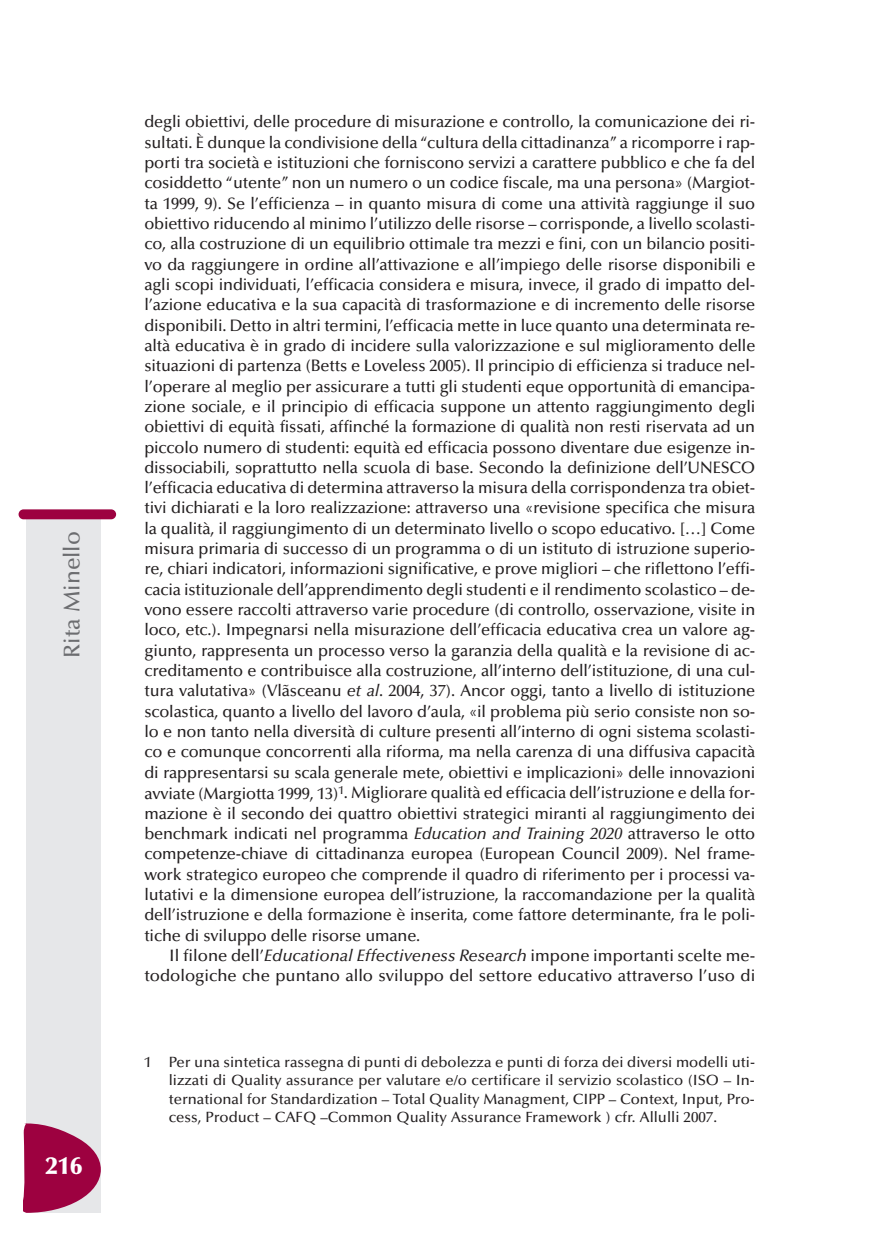
<style>
.page{position:relative;width:869px;height:1241px;background:#fff}
.page>*{position:absolute;margin:0;border:0;box-sizing:border-box;transform-origin:0 0}
.t1{font:900 24.5px "Optima";color:#fff}
.t2{font:500 22.75px "Optima";color:#6c6d70}
.t3{font:500 16.62px/20.3px "Optima";color:#231f20;text-align:justify}
.t4{font:500 14.88px/18.6px "Optima";color:#231f20;text-align:justify}
.s1{font-style:italic}
</style>
<div class="page">
<div style="left:27px;top:517px;width:74px;height:695px;background:#e6e7e9"></div>
<div style="left:19px;top:509px;width:97px;height:10px;background:#9d0140;border-radius:5px"></div>
<svg style="left:23px;top:1122px;width:78px;height:90px"></svg>
<h2 class="t2" style="left:63px;top:657px;width:128px;rotate:-90deg">Rita Minello</h2>
<h1 class="t1" style="left:45px;top:1155px;width:38px">216</h1>
<p class="t3" style="left:144px;top:113px;width:612px">degli obiettivi, delle procedure di misurazione e controllo, la comunicazione dei ri&shy;sultati. È dunque la condivisione della “cultura della cittadinanza” a ricomporre i rap&shy;porti tra società e istituzioni che forniscono servizi a carattere pubblico e che fa del cosiddetto “utente” non un numero o un codice fiscale, ma una persona» (Margiot&shy;ta 1999, 9). Se l’efficienza – in quanto misura di come una attività raggiunge il suo obiettivo riducendo al minimo l’utilizzo delle risorse – corrisponde, a livello scolasti&shy;co, alla costruzione di un equilibrio ottimale tra mezzi e fini, con un bilancio positi&shy;vo da raggiungere in ordine all’attivazione e all’impiego delle risorse disponibili e agli scopi individuati, l’efficacia considera e misura, invece, il grado di impatto del&shy;l’azione educativa e la sua capacità di trasformazione e di incremento delle risorse disponibili. Detto in altri termini, l’efficacia mette in luce quanto una determinata re&shy;altà educativa è in grado di incidere sulla valorizzazione e sul miglioramento delle situazioni di partenza (Betts e Loveless 2005). Il principio di efficienza si traduce nel&shy;l’operare al meglio per assicurare a tutti gli studenti eque opportunità di emancipa&shy;zione sociale, e il principio di efficacia suppone un attento raggiungimento degli obiettivi di equità fissati, affinché la formazione di qualità non resti riservata ad un piccolo numero di studenti: equità ed efficacia possono diventare due esigenze in&shy;dissociabili, soprattutto nella scuola di base. Secondo la definizione dell’UNESCO l’efficacia educativa di determina attraverso la misura della corrispondenza tra obiet&shy;tivi dichiarati e la loro realizzazione: attraverso una «revisione specifica che misura la qualità, il raggiungimento di un determinato livello o scopo educativo. […] Come misura primaria di successo di un programma o di un istituto di istruzione superio&shy;re, chiari indicatori, informazioni significative, e prove migliori – che riflettono l’effi&shy;cacia istituzionale dell’apprendimento degli studenti e il rendimento scolastico – de&shy;vono essere raccolti attraverso varie procedure (di controllo, osservazione, visite in loco, etc.). Impegnarsi nella misurazione dell’efficacia educativa crea un valore ag&shy;giunto, rappresenta un processo verso la garanzia della qualità e la revisione di ac&shy;creditamento e contribuisce alla costruzione, all’interno dell’istituzione, di una cul&shy;tura valutativa» (Vlãsceanu <span class="s1">et al</span>. 2004, 37). Ancor oggi, tanto a livello di istituzione scolastica, quanto a livello del lavoro d’aula, «il problema più serio consiste non so&shy;lo e non tanto nella diversità di culture presenti all’interno di ogni sistema scolasti&shy;co e comunque concorrenti alla riforma, ma nella carenza di una diffusiva capacità di rappresentarsi su scala generale mete, obiettivi e implicazioni» delle innovazioni avviate (Margiotta 1999, 13)<sup>1</sup>. Migliorare qualità ed efficacia dell’istruzione e della for&shy;mazione è il secondo dei quattro obiettivi strategici miranti al raggiungimento dei benchmark indicati nel programma <span class="s1">Education and Training 2020</span> attraverso le otto competenze-chiave di cittadinanza europea (European Council 2009). Nel frame&shy;work strategico europeo che comprende il quadro di riferimento per i processi va&shy;lutativi e la dimensione europea dell’istruzione, la raccomandazione per la qualità dell’istruzione e della formazione è inserita, come fattore determinante, fra le poli&shy;tiche di sviluppo delle risorse umane.</p>
<p class="t3" style="left:144px;top:946px;width:612px;text-align:right">Il filone dell’<span class="s1">Educational Effectiveness Research</span> impone importanti scelte me&shy;todologiche che puntano allo sviluppo del settore educativo attraverso l’uso di</p>
<p class="t4" style="left:169px;top:1053px;width:587px;text-indent:-25px">1 Per una sintetica rassegna di punti di debolezza e punti di forza dei diversi modelli uti&shy;lizzati di Quality assurance per valutare e/o certificare il servizio scolastico (ISO – In&shy;ternational for Standardization – Total Quality Managment, CIPP – Context, Input, Pro&shy;cess, Product – CAFQ –Common Quality Assurance Framework ) cfr. Allulli 2007.</p>
</div>
